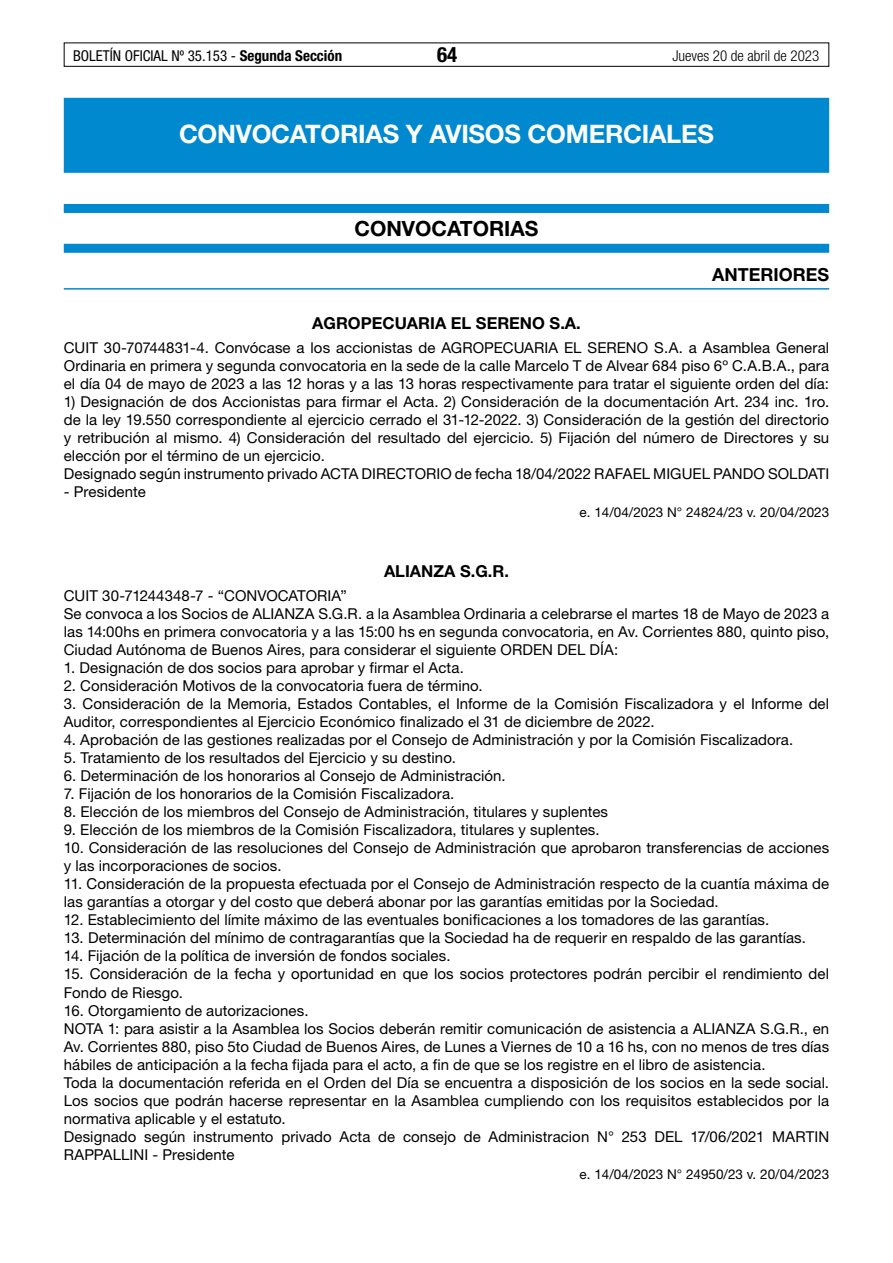
<style>
.page{position:relative;width:893px;height:1263px;background:#fff}
.page>*{position:absolute;margin:0;border:0;box-sizing:border-box;transform-origin:0 0}
.t1{font:700 25.5px "Helvetica Neue LT Std";letter-spacing:-.01em;color:#fff}
.t2{font:700 21px "Helvetica Neue LT Std";color:#000}
.t3{font:700 condensed 21px "Helvetica Neue LT Std";color:#000}
.t4{font:700 18px "Helvetica Neue LT Std";color:#000}
.t5{font:700 16.5px "Helvetica Neue LT Std";color:#000}
.t6{font:15px/18px "Helvetica Neue LT Std";letter-spacing:.005em;color:#000}
.t7{font:condensed 15px "Helvetica Neue LT Std";color:#000}
.t8{font:300 condensed 15px "Helvetica Neue LT Std";color:#000}
.t9{font:13.5px "Helvetica Neue LT Std";color:#000}
.s1{font-weight:700}
</style>
<div class="page">
<div style="left:64px;top:43px;width:765px;height:24px;border:1px solid #000"></div>
<div style="left:64px;top:98px;width:765px;height:75px;background:#0089cf"></div>
<div style="left:64px;top:204px;width:765px;height:9px;background:#0089cf"></div>
<div style="left:64px;top:244px;width:765px;height:9px;background:#0089cf"></div>
<hr style="left:64px;top:288px;width:765px;height:2px;background:#0089cf">
<p class="t7" style="left:73px;top:47px;width:271px">BOLETÍN OFICIAL Nº 35.153 - <span class="s1">Segunda Sección</span></p>
<h2 class="t3" style="left:437px;top:42px;width:22px">64</h2>
<p class="t8" style="left:672px;top:47px;width:148px">Jueves 20 de abril de 2023</p>
<h1 class="t1" style="left:179px;top:118px;width:536px">CONVOCATORIAS Y AVISOS COMERCIALES</h1>
<h2 class="t2" style="left:354px;top:216px;width:185px">CONVOCATORIAS</h2>
<p class="t4" style="left:712px;top:263px;width:118px">ANTERIORES</p>
<p class="t5" style="left:312px;top:313px;width:270px">AGROPECUARIA EL SERENO S.A.</p>
<p class="t6" style="left:64px;top:338px;width:767px;text-align:justify">CUIT 30-70744831-4. Convócase a los accionistas de AGROPECUARIA EL SERENO S.A. a Asamblea General Ordinaria en primera y segunda convocatoria en la sede de la calle Marcelo T de Alvear 684 piso 6º C.A.B.A., para el día 04 de mayo de 2023 a las 12 horas y a las 13 horas respectivamente para tratar el siguiente orden del día:</p>
<p class="t6" style="left:64px;top:392px;width:767px">1) Designación de dos Accionistas para firmar el Acta. 2) Consideración de la documentación Art. 234 inc. 1ro. de la ley 19.550 correspondiente al ejercicio cerrado el 31-12-2022. 3) Consideración de la gestión del directorio y retribución al mismo. 4) Consideración del resultado del ejercicio. 5) Fijación del número de Directores y su elección por el término de un ejercicio.<br>Designado según instrumento privado ACTA DIRECTORIO de fecha 18/04/2022 RAFAEL MIGUEL PANDO SOLDATI</p>
<p class="t6" style="left:64px;top:482px;width:84px">- Presidente</p>
<p class="t9" style="left:580px;top:504px;width:251px">e. 14/04/2023 N° 24824/23 v. 20/04/2023</p>
<p class="t5" style="left:384px;top:561px;width:126px">ALIANZA S.G.R.</p>
<p class="t6" style="left:64px;top:587px;width:767px">CUIT 30-71244348-7 - “CONVOCATORIA”<br>Se convoca a los Socios de ALIANZA S.G.R. a la Asamblea Ordinaria a celebrarse el martes 18 de Mayo de 2023 a las 14:00hs en primera convocatoria y a las 15:00 hs en segunda convocatoria, en Av. Corrientes 880, quinto piso, Ciudad Autónoma de Buenos Aires, para considerar el siguiente ORDEN DEL DÍA:</p>
<p class="t6" style="left:64px;top:659px;width:402px">1. Designación de dos socios para aprobar y firmar el Acta.</p>
<p class="t6" style="left:64px;top:677px;width:420px">2. Consideración Motivos de la convocatoria fuera de término.</p>
<p class="t6" style="left:64px;top:695px;width:767px">3. Consideración de la Memoria, Estados Contables, el Informe de la Comisión Fiscalizadora y el Informe del<br>Auditor, correspondientes al Ejercicio Económico finalizado el 31 de diciembre de 2022.</p>
<p class="t6" style="left:64px;top:731px;width:731px">4. Aprobación de las gestiones realizadas por el Consejo de Administración y por la Comisión Fiscalizadora.</p>
<p class="t6" style="left:64px;top:749px;width:394px">5. Tratamiento de los resultados del Ejercicio y su destino.</p>
<p class="t6" style="left:64px;top:767px;width:443px">6. Determinación de los honorarios al Consejo de Administración.</p>
<p class="t6" style="left:64px;top:785px;width:392px">7. Fijación de los honorarios de la Comisión Fiscalizadora.</p>
<p class="t6" style="left:64px;top:803px;width:546px">8. Elección de los miembros del Consejo de Administración, titulares y suplentes</p>
<p class="t6" style="left:64px;top:821px;width:537px">9. Elección de los miembros de la Comisión Fiscalizadora, titulares y suplentes.</p>
<p class="t6" style="left:64px;top:839px;width:767px">10. Consideración de las resoluciones del Consejo de Administración que aprobaron transferencias de acciones y las incorporaciones de socios.</p>
<p class="t6" style="left:64px;top:875px;width:767px">11. Consideración de la propuesta efectuada por el Consejo de Administración respecto de la cuantía máxima de las garantías a otorgar y del costo que deberá abonar por las garantías emitidas por la Sociedad.</p>
<p class="t6" style="left:64px;top:911px;width:707px">12. Establecimiento del límite máximo de las eventuales bonificaciones a los tomadores de las garantías.</p>
<p class="t6" style="left:64px;top:929px;width:744px">13. Determinación del mínimo de contragarantías que la Sociedad ha de requerir en respaldo de las garantías.</p>
<p class="t6" style="left:64px;top:947px;width:388px">14. Fijación de la política de inversión de fondos sociales.</p>
<p class="t6" style="left:64px;top:965px;width:767px">15. Consideración de la fecha y oportunidad en que los socios protectores podrán percibir el rendimiento del<br>Fondo de Riesgo.</p>
<p class="t6" style="left:64px;top:1001px;width:767px">16. Otorgamiento de autorizaciones.<br>NOTA 1: para asistir a la Asamblea los Socios deberán remitir comunicación de asistencia a ALIANZA S.G.R., en Av. Corrientes 880, piso 5to Ciudad de Buenos Aires, de Lunes a Viernes de 10 a 16 hs, con no menos de tres días hábiles de anticipación a la fecha fijada para el acto, a fin de que se los registre en el libro de asistencia.<br>Toda la documentación referida en el Orden del Día se encuentra a disposición de los socios en la sede social.<br>Los socios que podrán hacerse representar en la Asamblea cumpliendo con los requisitos establecidos por la normativa aplicable y el estatuto.<br>Designado según instrumento privado Acta de consejo de Administracion N° 253 DEL 17/06/2021 MARTIN RAPPALLINI - Presidente</p>
<p class="t9" style="left:580px;top:1166px;width:251px">e. 14/04/2023 N° 24950/23 v. 20/04/2023</p>
</div>
